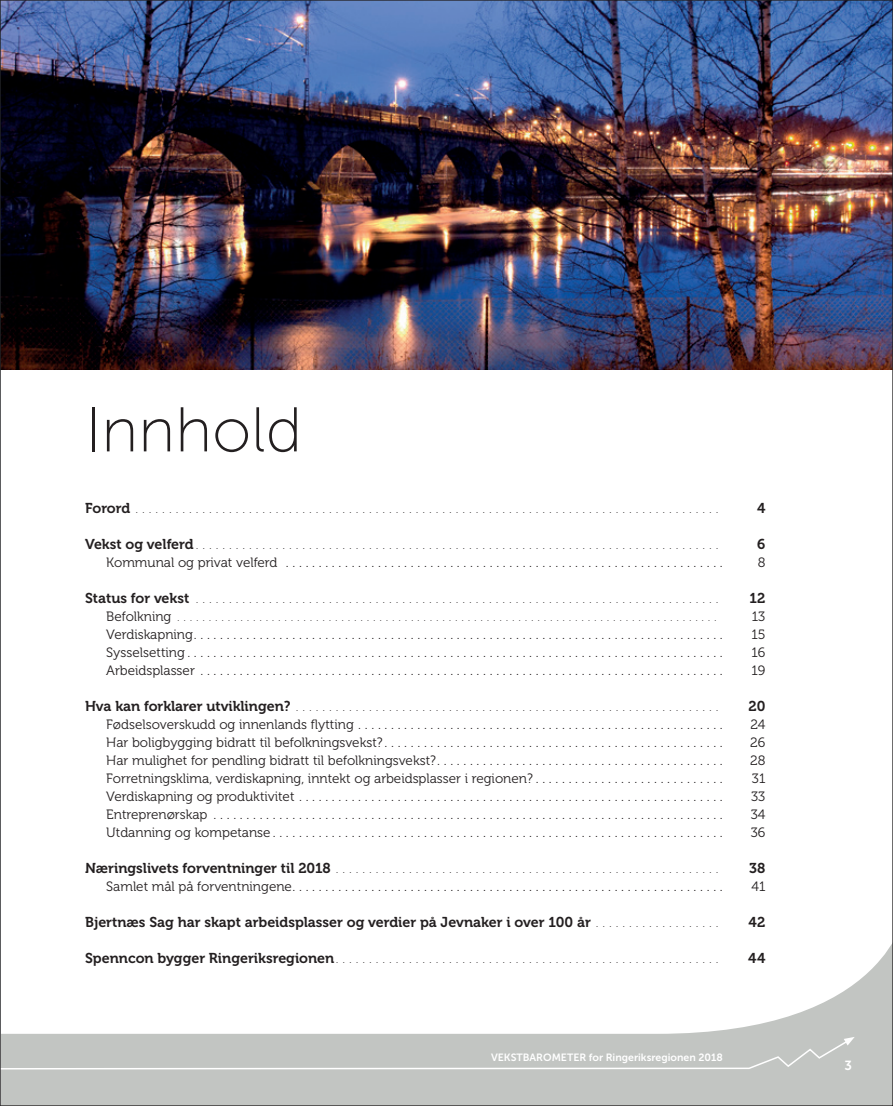
<style>
.page{position:relative;width:893px;height:1106px;background:#fff}
.page>*{position:absolute;margin:0;border:0;box-sizing:border-box;transform-origin:0 0}
.t1{font:63px "Museo Sans 100";color:#231f20}
.t2{font:14.25px "Museo 100";color:#231f20}
.t3{font:14.25px "Museo 700";color:#231f20}
.t4{font:13.5px "Museo 300";color:#231f20}
.t5{font:13.5px "Museo 100";color:#231f20}
.t6{font:13.2px "Museo Sans 700";color:#fff}
.t7{font:10.5px "Museo Sans 700";color:#fff}
.s1{font-family:"Museo 700"}
.s2{font-family:"Museo 300"}
.s3{font-family:"Museo 100"}
</style>
<div class="page">
<img style="left:1px;top:0;width:892px;height:1106px">
<hr style="left:0;top:0;width:1px;height:1106px;background:#231f20">
<h1 class="t1" style="left:85px;top:396px;width:219px">Innhold</h1>
<p class="t2" style="left:85px;top:501px;width:635px"><span class="s1">Forord</span> . . . . . . . . . . . . . . . . . . . . . . . . . . . . . . . . . . . . . . . . . . . . . . . . . . . . . . . . . . . . . . . . . . . . . . . . . . . . . . . . . . . . . . . .</p>
<p class="t3" style="left:757px;top:500px;width:10px">4</p>
<p class="t2" style="left:85px;top:537px;width:635px"><span class="s1">Vekst og velferd</span> . . . . . . . . . . . . . . . . . . . . . . . . . . . . . . . . . . . . . . . . . . . . . . . . . . . . . . . . . . . . . . . . . . . . . . . . . . . . . . .</p>
<p class="t3" style="left:757px;top:536px;width:10px">6</p>
<p class="t4" style="left:106px;top:555px;width:611px">Kommunal og privat velferd . . . . . . . . . . . . . . . . . . . . . . . . . . . . . . . . . . . . . . . . . . . . . . . . . . . . . . . . . . . . . . . . . .</p>
<p class="t4" style="left:758px;top:555px;width:9px">8</p>
<p class="t2" style="left:85px;top:591px;width:635px"><span class="s1">Status for vekst</span> . . . . . . . . . . . . . . . . . . . . . . . . . . . . . . . . . . . . . . . . . . . . . . . . . . . . . . . . . . . . . . . . . . . . . . . . . . . . . . .</p>
<p class="t3" style="left:749px;top:590px;width:17px">12</p>
<p class="t5" style="left:106px;top:609px;width:612px"><span class="s2">Befolkning</span> . . . . . . . . . . . . . . . . . . . . . . . . . . . . . . . . . . . . . . . . . . . . . . . . . . . . . . . . . . . . . . . . . . . . . . . . . . . . . . . . . . . . . .</p>
<p class="t4" style="left:752px;top:609px;width:15px">13</p>
<p class="t4" style="left:106px;top:627px;width:611px">Verdiskapning . . . . . . . . . . . . . . . . . . . . . . . . . . . . . . . . . . . . . . . . . . . . . . . . . . . . . . . . . . . . . . . . . . . . . . . . . . . . . . . .</p>
<p class="t4" style="left:751px;top:627px;width:16px">15</p>
<p class="t4" style="left:106px;top:645px;width:611px">Sysselsetting . . . . . . . . . . . . . . . . . . . . . . . . . . . . . . . . . . . . . . . . . . . . . . . . . . . . . . . . . . . . . . . . . . . . . . . . . . . . . . . . .</p>
<p class="t4" style="left:752px;top:645px;width:15px">16</p>
<p class="t4" style="left:106px;top:663px;width:611px">Arbeidsplasser . . . . . . . . . . . . . . . . . . . . . . . . . . . . . . . . . . . . . . . . . . . . . . . . . . . . . . . . . . . . . . . . . . . . . . . . . . . . . . .</p>
<p class="t4" style="left:752px;top:663px;width:15px">19</p>
<p class="t2" style="left:85px;top:699px;width:635px"><span class="s1">Hva kan forklarer utviklingen?</span> . . . . . . . . . . . . . . . . . . . . . . . . . . . . . . . . . . . . . . . . . . . . . . . . . . . . . . . . . . . . . . . .</p>
<p class="t3" style="left:748px;top:698px;width:18px">20</p>
<p class="t4" style="left:106px;top:717px;width:611px">Fødselsoverskudd og innenlands flytting . . . . . . . . . . . . . . . . . . . . . . . . . . . . . . . . . . . . . . . . . . . . . . . . . . . . . . .</p>
<p class="t4" style="left:750px;top:717px;width:16px">24</p>
<p class="t4" style="left:106px;top:735px;width:611px">Har boligbygging bidratt til befolkningsvekst? . . . . . . . . . . . . . . . . . . . . . . . . . . . . . . . . . . . . . . . . . . . . . . . . . . .</p>
<p class="t4" style="left:750px;top:735px;width:17px">26</p>
<p class="t4" style="left:106px;top:753px;width:611px">Har mulighet for pendling bidratt til befolkningsvekst? . . . . . . . . . . . . . . . . . . . . . . . . . . . . . . . . . . . . . . . . . . .</p>
<p class="t4" style="left:750px;top:753px;width:17px">28</p>
<p class="t4" style="left:106px;top:771px;width:611px">Forretningsklima, verdiskapning, inntekt og arbeidsplasser i regionen? . . . . . . . . . . . . . . . . . . . . . . . . . . . .</p>
<p class="t4" style="left:752px;top:771px;width:15px">31</p>
<p class="t4" style="left:106px;top:789px;width:611px">Verdiskapning og produktivitet . . . . . . . . . . . . . . . . . . . . . . . . . . . . . . . . . . . . . . . . . . . . . . . . . . . . . . . . . . . . . . . .</p>
<p class="t4" style="left:751px;top:789px;width:16px">33</p>
<p class="t4" style="left:106px;top:807px;width:611px">Entreprenørskap . . . . . . . . . . . . . . . . . . . . . . . . . . . . . . . . . . . . . . . . . . . . . . . . . . . . . . . . . . . . . . . . . . . . . . . . . . . . .</p>
<p class="t4" style="left:751px;top:807px;width:16px">34</p>
<p class="t4" style="left:106px;top:825px;width:611px">Utdanning og kompetanse . . . . . . . . . . . . . . . . . . . . . . . . . . . . . . . . . . . . . . . . . . . . . . . . . . . . . . . . . . . . . . . . . . . .</p>
<p class="t4" style="left:751px;top:825px;width:16px">36</p>
<p class="t2" style="left:85px;top:861px;width:635px"><span class="s1">Næringslivets forventninger til 2018</span> . . . . . . . . . . . . . . . . . . . . . . . . . . . . . . . . . . . . . . . . . . . . . . . . . . . . . . . . . .</p>
<p class="t3" style="left:749px;top:860px;width:18px">38</p>
<p class="t4" style="left:106px;top:879px;width:611px">Samlet mål på forventningene . . . . . . . . . . . . . . . . . . . . . . . . . . . . . . . . . . . . . . . . . . . . . . . . . . . . . . . . . . . . . . . . .</p>
<p class="t4" style="left:751px;top:879px;width:15px">41</p>
<p class="t3" style="left:85px;top:914px;width:635px">Bjertnæs Sag har skapt arbeidsplasser og verdier på Jevnaker i over 100 år <span class="s3">. . . . . . . . . . . . . . . . . . .</span></p>
<p class="t3" style="left:748px;top:914px;width:18px">42</p>
<p class="t2" style="left:85px;top:951px;width:635px"><span class="s1">Spenncon bygger Ringeriksregionen</span> . . . . . . . . . . . . . . . . . . . . . . . . . . . . . . . . . . . . . . . . . . . . . . . . . . . . . . . . . .</p>
<p class="t3" style="left:748px;top:950px;width:19px">44</p>
<p class="t7" style="left:491px;top:1051px;width:233px">VEKSTBAROMETER for Ringeriksregionen 2018</p>
<p class="t6" style="left:845px;top:1058px;width:9px">3</p>
</div>
